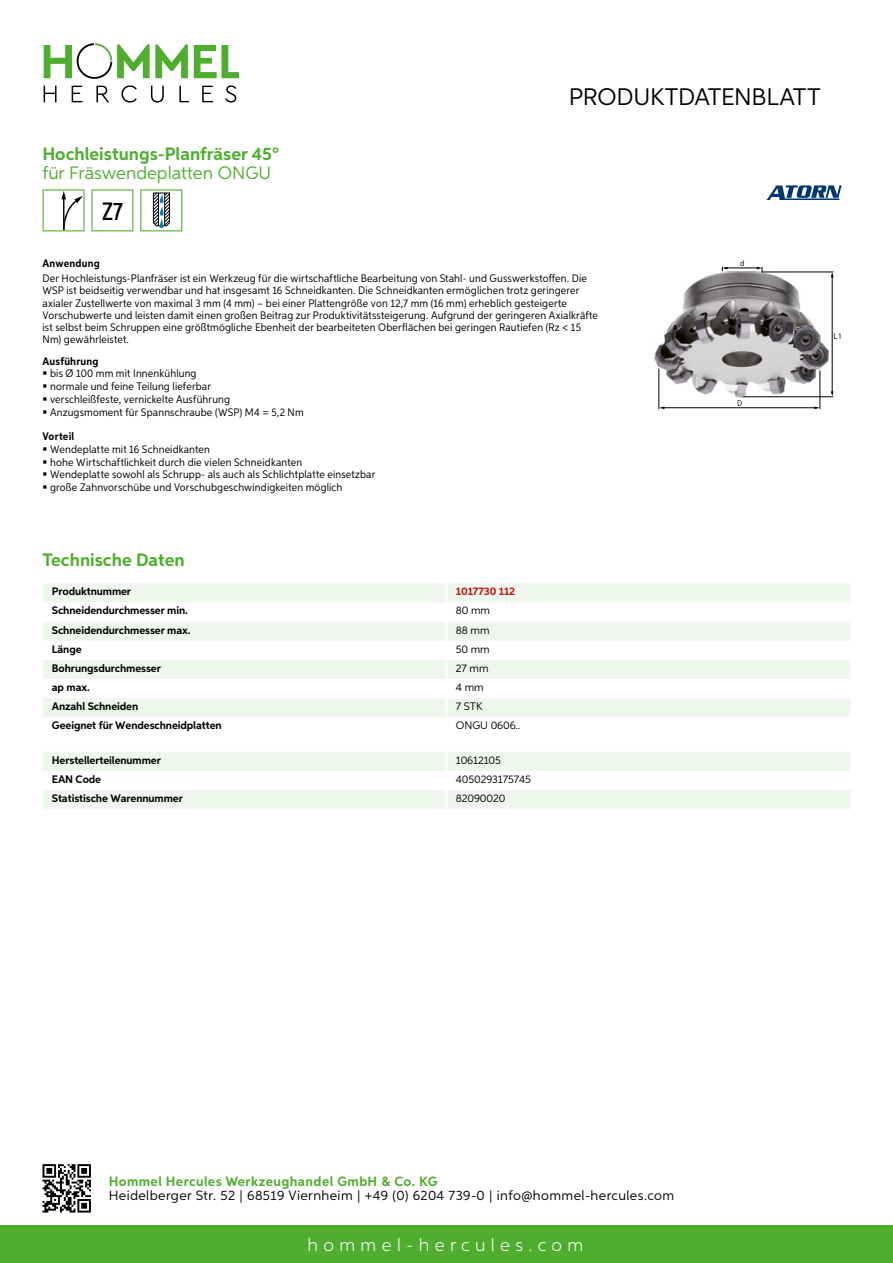
<style>
.page{position:relative;width:893px;height:1263px;background:#fff}
.page>*{position:absolute;margin:0;border:0;box-sizing:border-box;transform-origin:0 0}
.t1{font:500 25.2px "Aspira XX Nar";color:#000}
.t2{font:24px "Aspira";letter-spacing:-.01em;color:#000}
.t3{font:700 18px "Aspira";color:#50ae2f}
.t4{font:18px "Aspira";color:#50ae2f}
.t5{font:300 18px "Aspira";letter-spacing:.3em;color:#fff}
.t6{font:13.5px "Aspira";letter-spacing:.03em;color:#000}
.t7{font:700 13.5px "Aspira";letter-spacing:.03em;color:#50ae2f}
.t8{font:10.95px/12.8px "Aspira Nar";letter-spacing:.015em;color:#000}
.t9{font:700 10.95px "Aspira";letter-spacing:-.01em;color:#000}
.t10{font:10.95px "Aspira";letter-spacing:-.01em;color:#000}
.t11{font:700 10.95px "Aspira Nar";letter-spacing:.02em;color:#000}
.t12{font:700 10.95px "Aspira";letter-spacing:-.01em;color:#cd1013}
.t13{font:8.55px "Corporate S";color:#000}
</style>
<div class="page">
<div style="left:0;top:1226px;width:893px;height:37px;background:#50ae2f"></div>
<svg style="left:43px;top:1164px;width:48px;height:48px"></svg>
<svg style="left:194px;top:45px;width:45px;height:33px"></svg>
<svg style="left:44px;top:43px;width:144px;height:36px"></svg>
<svg style="left:44px;top:86px;width:13px;height:16px"></svg>
<svg style="left:72px;top:86px;width:10px;height:16px"></svg>
<svg style="left:96px;top:86px;width:13px;height:16px"></svg>
<svg style="left:121px;top:85px;width:16px;height:18px"></svg>
<svg style="left:151px;top:86px;width:13px;height:17px"></svg>
<svg style="left:179px;top:86px;width:10px;height:16px"></svg>
<svg style="left:202px;top:86px;width:11px;height:16px"></svg>
<svg style="left:225px;top:85px;width:11px;height:18px"></svg>
<div style="left:43px;top:583px;width:807px;height:19px;background:#eef7eb"></div>
<svg style="left:43px;top:622px;width:807px;height:95px;fill:#eef7eb"></svg>
<hr style="left:445px;top:583px;width:3px;height:19px;background:#fff">
<hr style="left:445px;top:622px;width:3px;height:19px;background:#fff">
<hr style="left:445px;top:641px;width:3px;height:19px;background:#fff">
<hr style="left:445px;top:660px;width:3px;height:19px;background:#fff">
<hr style="left:445px;top:679px;width:3px;height:19px;background:#fff">
<hr style="left:445px;top:698px;width:3px;height:19px;background:#fff">
<svg style="left:43px;top:752px;width:807px;height:57px"></svg>
<hr style="left:445px;top:790px;width:3px;height:19px;background:#fff">
<svg style="left:43px;top:189px;width:42px;height:42px"></svg>
<svg style="left:91px;top:189px;width:42px;height:42px"></svg>
<svg style="left:140px;top:189px;width:42px;height:42px"></svg>
<img style="left:654px;top:271px;width:175px;height:126px">
<hr style="left:724px;top:268px;width:35px;height:1px;background:#000">
<hr style="left:832px;top:274px;width:1px;height:120px;background:#000">
<hr style="left:761px;top:272px;width:72px;height:1px;background:#000">
<hr style="left:743px;top:396px;width:90px;height:1px;background:#000">
<hr style="left:661px;top:407px;width:157px;height:1px;background:#000">
<hr style="left:659px;top:369px;width:1px;height:40px;background:#000">
<hr style="left:820px;top:370px;width:1px;height:39px;background:#000">
<svg style="left:722px;top:267px;width:6px;height:4px"></svg>
<svg style="left:757px;top:267px;width:6px;height:5px"></svg>
<svg style="left:766px;top:185px;width:76px;height:15px"></svg>
<h2 class="t2" style="left:569px;top:82px;width:253px">Produktdatenblatt</h2>
<h3 class="t3" style="left:43px;top:142px;width:238px">Hochleistungs-Planfräser 45°</h3>
<h3 class="t4" style="left:43px;top:162px;width:227px">für Fräswendeplatten ON GU</h3>
<h1 class="t1" style="left:102px;top:196px;width:22px">Z7</h1>
<p class="t11" style="left:43px;top:257px;width:59px">Anwendung</p>
<p class="t8" style="left:43px;top:273px;width:557px;line-height:12px">Der Hochleistungs-Planfräser ist ein Werkzeug für die wirtschaftliche Bearbeitung von Stahl- und Gusswerkstoffen. Die WSP ist beidseitig verwendbar und hat insgesamt 16 Schneidkanten. Die Schneidkanten ermöglichen trotz geringerer axialer Zustellwerte von maximal 3 mm (4 mm) – bei einer Plattengröße von 12,7 mm (16 mm) erheblich gesteigerte Vorschubwerte und leisten damit einen großen Beitrag zur Produktivitätssteigerung. Aufgrund der geringeren Axialkräfte ist selbst beim Schruppen eine größtmögliche Ebenheit der bearbeiteten Oberflächen bei geringen Rautiefen (Rz &lt; 15<br>Nm) gewährleistet.</p>
<p class="t11" style="left:43px;top:354px;width:58px">Ausführung</p>
<p class="t8" style="left:50px;top:367px;width:255px">bis Ø 100 mm mit Innenkühlung<br>normale und feine Teilung lieferbar<br>verschleißfeste, vernickelte Ausführung Anzugsmoment für Spannschraube (WSP) M4 = 5,2 Nm</p>
<p class="t11" style="left:43px;top:430px;width:33px">Vorteil</p>
<p class="t8" style="left:50px;top:442px;width:327px">Wendeplatte mit 16 Schneidkanten<br>hohe Wirtschaftlichkeit durch die vielen Schneidkanten<br>Wendeplatte sowohl als Schrupp- als auch als Schlichtplatte einsetzbar große Zahnvorschübe und Vorschubgeschwindigkeiten möglich</p>
<p class="t13" style="left:740px;top:259px;width:6px">d</p>
<p class="t13" style="left:737px;top:399px;width:7px">D</p>
<p class="t13" style="left:833px;top:331px;width:10px">L1</p>
<h3 class="t3" style="left:43px;top:549px;width:144px">Technische Daten</h3>
<p class="t9" style="left:52px;top:585px;width:81px">Produktnummer</p>
<p class="t12" style="left:456px;top:585px;width:61px">1017730 112</p>
<p class="t9" style="left:52px;top:604px;width:138px">Schneidendurchmesser min.</p>
<p class="t10" style="left:456px;top:604px;width:36px">80 mm</p>
<p class="t9" style="left:52px;top:623px;width:140px">Schneidendurchmesser max.</p>
<p class="t10" style="left:456px;top:623px;width:35px">88 mm</p>
<p class="t9" style="left:52px;top:642px;width:31px">Länge</p>
<p class="t10" style="left:456px;top:642px;width:35px">50 mm</p>
<p class="t9" style="left:52px;top:661px;width:111px">Bohrungsdurchmesser</p>
<p class="t10" style="left:456px;top:661px;width:34px">27 mm</p>
<p class="t9" style="left:52px;top:680px;width:40px">ap max.</p>
<p class="t10" style="left:456px;top:680px;width:29px">4 mm</p>
<p class="t9" style="left:52px;top:700px;width:88px">Anzahl Schneiden</p>
<p class="t10" style="left:456px;top:700px;width:22px">7 STK</p>
<p class="t9" style="left:52px;top:719px;width:171px">Geeignet für Wendeschneidplatten</p>
<p class="t10" style="left:456px;top:719px;width:66px">ON GU 0606..</p>
<p class="t9" style="left:52px;top:753px;width:111px">Herstellerteilenummer</p>
<p class="t10" style="left:456px;top:753px;width:47px">10612105</p>
<p class="t9" style="left:52px;top:772px;width:51px">EAN Code</p>
<p class="t10" style="left:456px;top:772px;width:77px">4050293175745</p>
<p class="t9" style="left:52px;top:791px;width:132px">Statistische Warennummer</p>
<p class="t10" style="left:456px;top:792px;width:51px">82090020</p>
<p class="t7" style="left:109px;top:1172px;width:330px">Hommel Hercules Werkzeughandel GmbH &amp; Co. KG</p>
<p class="t6" style="left:109px;top:1187px;width:567px">Heidelberger Str. 52 | 68519 Viernheim | +49 (0) 6204 739-0 | info@hommel-hercules.com</p>
<h3 class="t5" style="left:307px;top:1234px;width:277px">hommel-hercules.com</h3>
</div>
